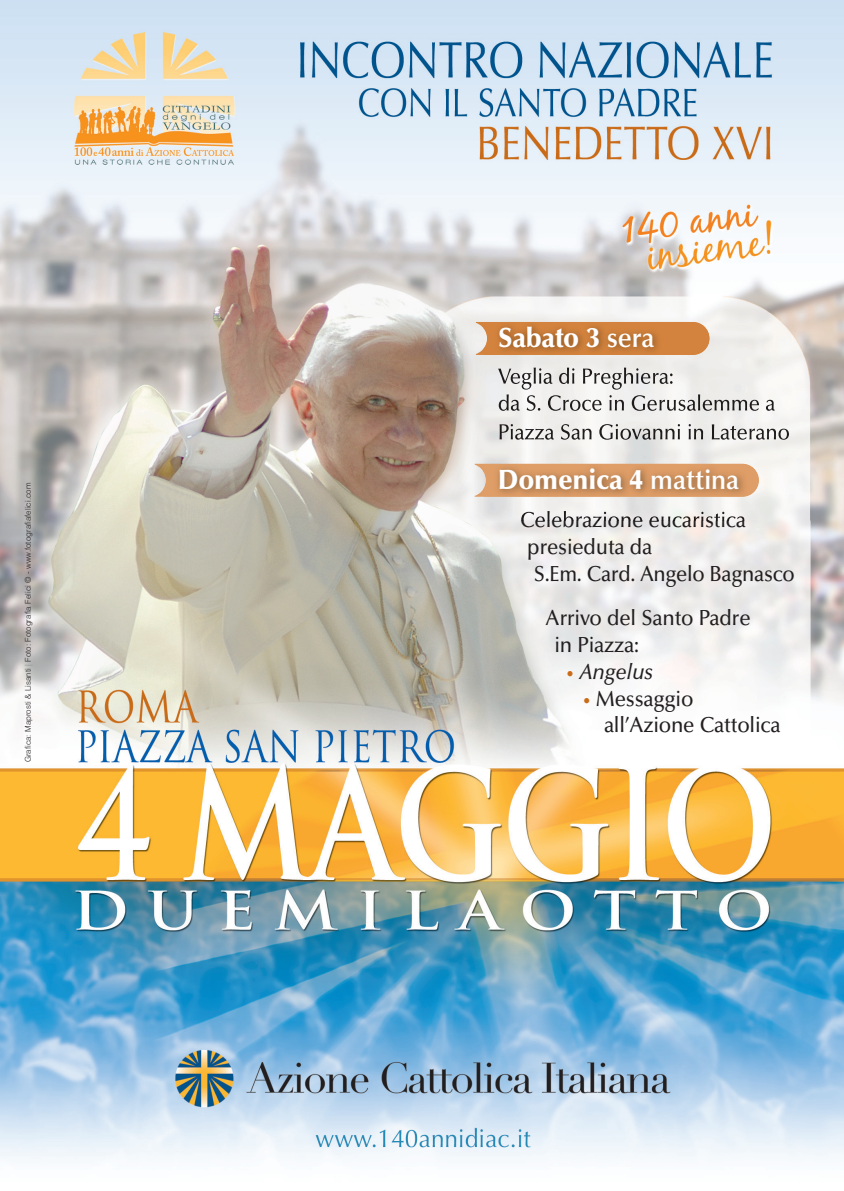
<style>
.page{position:relative;width:844px;height:1191px;background:#fff}
.page>*{position:absolute;margin:0;border:0;box-sizing:border-box;transform-origin:0 0}
.t1{font:900 27.65px "Optima";color:#fff;scale:.95 1}
.t2{font:500 21.88px/26.8px "Optima";letter-spacing:-.01em;color:#231f20;scale:.93 1}
.t3{font:500 21.88px "Optima";letter-spacing:-.01em;color:#231f20;scale:.92 1}
.t4{font:italic 500 21.88px "Optima";letter-spacing:-.01em;color:#231f20;scale:.93 1}
.t5{font:300 7.88px "Helvetica";color:#231f20}
.s1{color:#8a8c8f}
.s2{font-weight:600}
.s3{font-style:normal;font-size:15.75px;color:#ca6c17}
.s4{font-size:15.75px;color:#ca6c17}
</style>
<div class="page">
<img style="left:0;top:0;width:844px;height:1161px">
<p class="t5" style="left:25px;top:762px;width:281px;rotate:-90deg">Grafica: Maprosti &amp; Lisanti <span class="s1">|</span> Foto: Fotografia Felici © - www.fotografiafelici.com</p>
<p class="t1" style="left:498px;top:325px;width:166px">Sabato 3 <span class="s2">sera</span></p>
<p class="t1" style="left:498px;top:467px;width:255px">Domenica 4 <span class="s2">mattina</span></p>
<p class="t2" style="left:520px;top:508px;width:244px">Celebrazione eucaristica</p>
<p class="t2" style="left:527px;top:535px;width:136px">presieduta da</p>
<p class="t3" style="left:534px;top:564px;width:285px">S.Em. Card. Angelo Bagnasco</p>
<p class="t2" style="left:554px;top:606px;width:212px;text-indent:-9px">Arrivo del Santo Padre in Piazza:</p>
<p class="t4" style="left:566px;top:662px;width:95px"><span class="s3">•</span> Angelus</p>
<p class="t2" style="left:604px;top:686px;width:191px;text-indent:-21px"><span class="s4">•</span> Messaggio all’Azione Cattolica</p>
</div>
